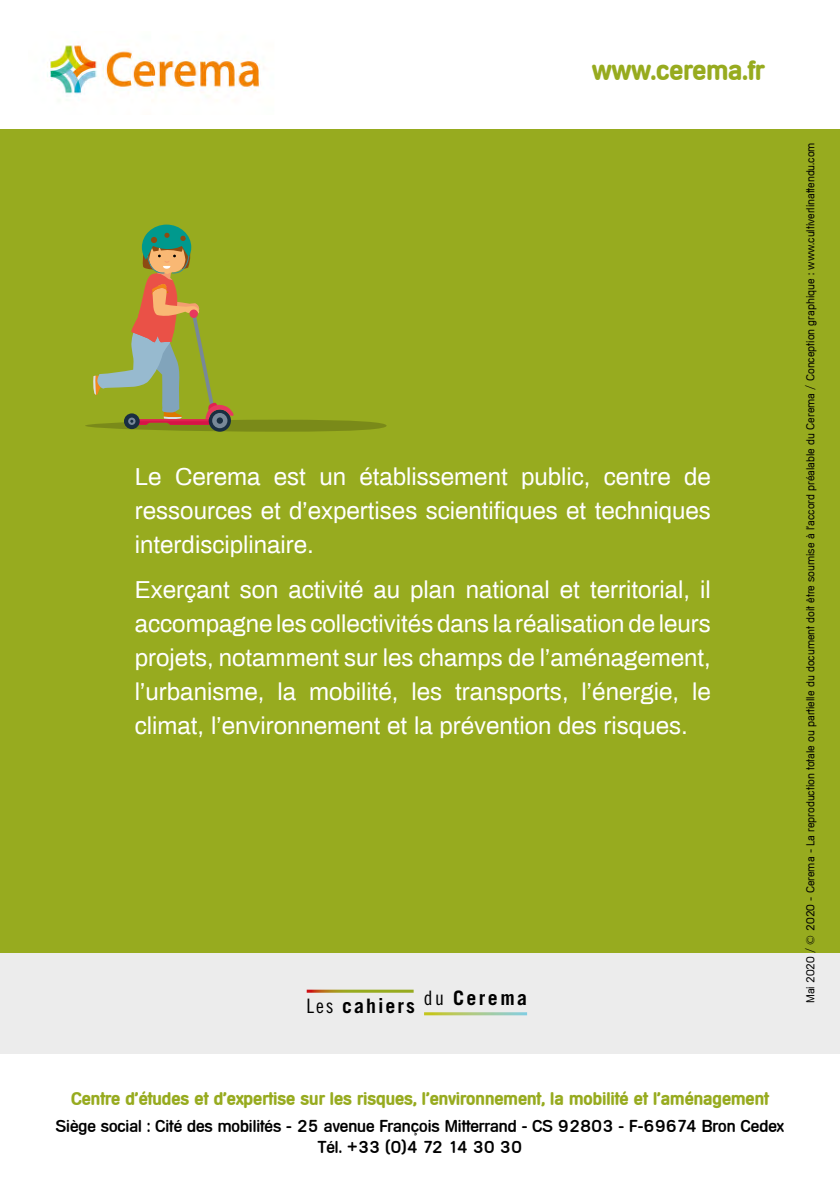
<style>
.page{position:relative;width:840px;height:1191px;background:#fff}
.page>*{position:absolute;margin:0;border:0;box-sizing:border-box;transform-origin:0 0}
.t1{font:700 27.2px "Andreas Becker";color:#97ab1f}
.t2{font:24px/34px "Archivo";color:#fff;text-align:justify}
.t3{font:700 20px "Trade Gothic";letter-spacing:.1em;color:#000}
.t4{font:700 18px "Andreas Becker";color:#97ab1f}
.t5{font:16.8px/21px "Andreas Becker";color:#000;text-align:center}
.t6{font:300 11.4px "Andreas Becker";color:#000}
.s1{font-family:"Trade Gothic Cond Eighteen";font-weight:400}
</style>
<div class="page">
<div style="left:0;top:831px;width:839px;height:222px;background:#ececec"></div>
<div style="left:0;top:129px;width:839px;height:823px;background:#97ab1f"></div>
<img style="left:47px;top:45px;width:214px;height:52px">
<hr style="left:424px;top:1012px;width:103px;height:3px;background:#fff">
<hr style="left:306px;top:989px;width:107px;height:3px;background:#fff">
<svg style="left:85px;top:225px;width:301px;height:207px"></svg>
<p class="t1" style="left:591px;top:54px;width:173px">www.cerema.fr</p>
<p class="t2" style="left:135px;top:458px;width:577px">Le Cerema est un établissement public, centre de ressources et d’expertises scientifiques et techniques interdisciplinaire.</p>
<p class="t2" style="left:135px;top:571px;width:577px">Exerçant son activité au plan national et territorial, il accompagne les collectivités dans la réalisation de leurs projets, notamment sur les champs de l’aménagement, l’urbanisme, la mobilité, les transports, l’énergie, le climat, l’environnement et la prévention des risques.</p>
<p class="t3" style="left:306px;top:993px;width:222px"><span class="s1">Les</span> cahiers <sup>du</sup> Cerema</p>
<p class="t6" style="left:803px;top:1003px;width:862px;rotate:-90deg">Mai 2020 / © 2020 - Cerema - La reproduction totale ou partielle du document doit être soumise à l’accord préalable du Cerema / Conception graphique : www.cultiverlinattendu.com</p>
<p class="t4" style="left:71px;top:1087px;width:699px">Centre d’études et d’expertise sur les risques, l’environnement, la mobilité et l’aménagement</p>
<p class="t5" style="left:56px;top:1115px;width:729px">Siège social : Cité des mobilités - 25 avenue François Mitterrand - CS 92803 - F-69674 Bron Cedex<br>Tél. +33 (0)4 72 14 30 30</p>
</div>
